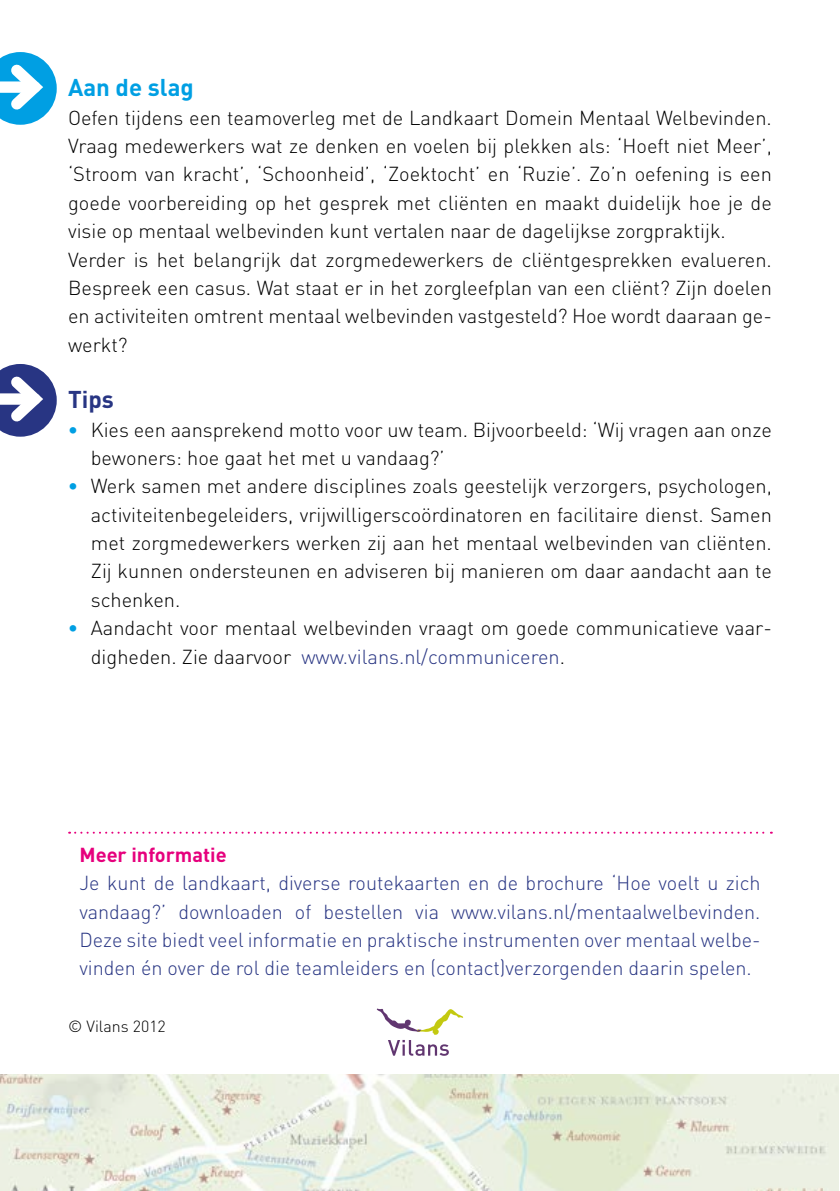
<style>
.page{position:relative;width:840px;height:1191px;background:#fff}
.page>*{position:absolute;margin:0;border:0;box-sizing:border-box;transform-origin:0 0}
.t1{font:700 24px "DIN";color:#009fe3}
.t2{font:700 24px "DIN";color:#283583}
.t3{font:300 20px/28.4px "DIN";color:#000}
.t4{font:300 20px/28.4px "DIN";color:#283583;text-align:justify}
.t5{font:700 20px "DIN";color:#e6007d}
.t6{font:300 16px "DIN";color:#000}
.s1{font-weight:700;color:#009fe3}
.s2{color:#283583}
</style>
<div class="page">
<img style="left:0;top:1074px;width:838px;height:117px">
<svg style="left:388px;top:1040px;width:60px;height:15px"></svg>
<svg style="left:376px;top:1008px;width:87px;height:26px"></svg>
<svg style="left:0;top:52px;width:57px;height:73px"></svg>
<svg style="left:0;top:364px;width:57px;height:73px"></svg>
<svg style="left:69px;top:831px;width:702px;height:2px"></svg>
<p class="t1" style="left:68px;top:72px;width:127px">Aan de slag</p>
<p class="t3" style="left:68px;top:103px;width:704px">Oefen tijdens een teamoverleg met de Landkaart Domein Mentaal Welbevinden.<br>Vraag medewerkers wat ze denken en voelen bij plekken als: ‘Hoeft niet Meer’, ‘Stroom van kracht’, ‘Schoonheid’, ‘Zoektocht’ en ‘Ruzie’. Zo’n oefening is een goede voorbereiding op het gesprek met cliënten en maakt duidelijk hoe je de visie op mentaal welbevinden kunt vertalen naar de dagelijkse zorgpraktijk.<br>Verder is het belangrijk dat zorgmedewerkers de cliëntgesprekken evalueren.<br>Bespreek een casus. Wat staat er in het zorgleefplan van een cliënt? Zijn doelen en activiteiten omtrent mentaal welbevinden vastgesteld? Hoe wordt daaraan ge&shy;werkt?</p>
<p class="t2" style="left:68px;top:384px;width:47px">Tips</p>
<p class="t3" style="left:91px;top:415px;width:682px;text-indent:-23px"><span class="s1">•</span> Kies een aansprekend motto voor uw team. Bijvoorbeeld: ‘Wij vragen aan onze bewoners: hoe gaat het met u vandaag?’</p>
<p class="t3" style="left:91px;top:472px;width:682px;text-align:justify;text-indent:-23px"><span class="s1">•</span> Werk samen met andere disciplines zoals geestelijk verzorgers, psychologen, activiteitenbegeleiders, vrijwilligerscoördinatoren en facilitaire dienst. Samen met zorgmedewerkers werken zij aan het mentaal welbevinden van cliënten.<br>Zij kunnen ondersteunen en adviseren bij manieren om daar aandacht aan te schenken.</p>
<p class="t3" style="left:91px;top:613px;width:682px;text-indent:-23px"><span class="s1">•</span> Aandacht voor mentaal welbevinden vraagt om goede communicatieve vaar&shy;digheden. Zie daarvoor <span class="s2">www.vilans.nl/communiceren</span>.</p>
<p class="t5" style="left:79px;top:841px;width:149px">Meer informatie</p>
<p class="t4" style="left:79px;top:868px;width:682px">Je kunt de landkaart, diverse routekaarten en de brochure ‘Hoe voelt u zich vandaag?’ downloaden of bestellen via www.vilans.nl/mentaalwelbevinden.<br>Deze site biedt veel informatie en praktische instrumenten over mentaal welbe&shy;vinden én over de rol die teamleiders en (contact)verzorgenden daarin spelen.</p>
<p class="t6" style="left:68px;top:1016px;width:99px">© Vilans 2012</p>
</div>
